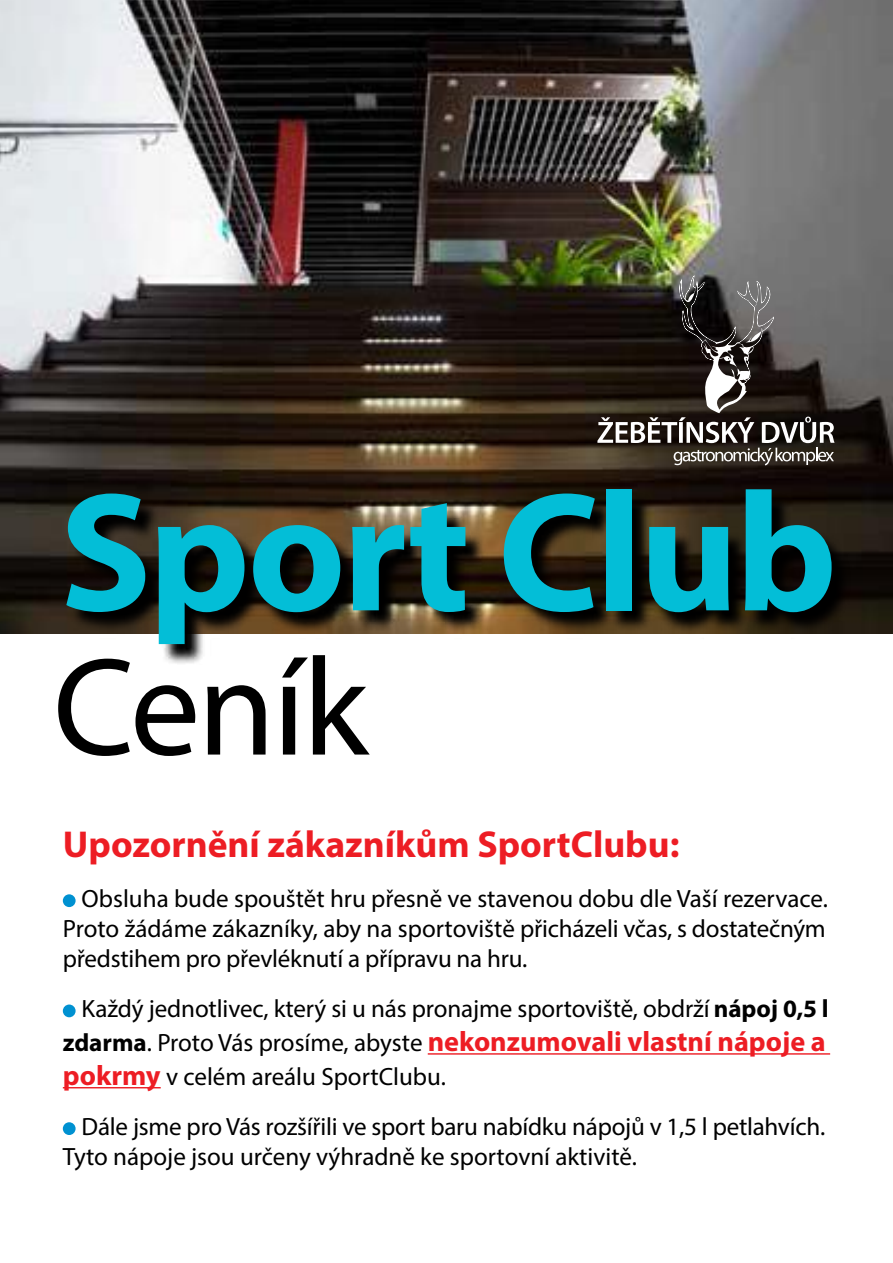
<style>
.page{position:relative;width:893px;height:1263px;background:#fff}
.page>*{position:absolute;margin:0;border:0;box-sizing:border-box;transform-origin:0 0}
.t1{font:700 170.4px "Myriad Pro";letter-spacing:-.02em;color:#03bed7}
.t2{font:140.1px "Myriad Pro";letter-spacing:-.02em;color:#000}
.t3{font:700 37.5px "Myriad Pro";color:#ed1d24}
.t4{font:700 28.2px "Myriad Pro";color:#ed1d24}
.t5{font:24.9px/30px "Myriad Pro";letter-spacing:-.005em;color:#000;text-align:justify}
.s1{font-weight:700}
.s2{font-size:24.9px;color:#000}
.s3{font-weight:400;font-size:24.9px;color:#000}
.s4{font-weight:700;font-size:28.2px;color:#ed1d24}
</style>
<div class="page">
<img style="left:0;top:0;width:893px;height:633px">
<svg style="left:597px;top:275px;width:237px;height:190px"></svg>
<svg style="left:69px;top:493px;width:782px;height:171px"></svg>
<hr style="left:428px;top:1053px;width:402px;height:1px;background:#ed1d24">
<hr style="left:63px;top:1087px;width:98px;height:1px;background:#ed1d24">
<div style="left:63px;top:894px;width:13px;height:13px;background:#0091d1;border-radius:50%"></div>
<div style="left:63px;top:1004px;width:13px;height:13px;background:#0091d1;border-radius:50%"></div>
<div style="left:63px;top:1122px;width:13px;height:13px;background:#0091d1;border-radius:50%"></div>
<h1 class="t1" style="left:60px;top:442px;width:779px">Sport Club</h1>
<h2 class="t2" style="left:53px;top:621px;width:317px">Ceník</h2>
<h3 class="t3" style="left:63px;top:820px;width:618px">Upozornění zákazníkům SportClubu:</h3>
<p class="t5" style="left:63px;top:883px;width:767px;text-indent:19px">Obsluha bude spouštět hru přesně ve stavenou dobu dle Vaší rezervace.<br>Proto žádáme zákazníky, aby na sportoviště přicházeli včas, s dostatečným předstihem pro převléknutí a přípravu na hru.</p>
<p class="t5" style="left:82px;top:993px;width:749px">Každý jednotlivec, který si u nás pronajme sportoviště, obdrží <span class="s1">nápoj 0,5 l</span></p>
<p class="t4" style="left:63px;top:1023px;width:764px"><span class="s2">zdarma</span><span class="s3">. Proto Vás prosíme, abyste</span> nekonzumovali vlastní nápoje a</p>
<p class="t5" style="left:82px;top:1051px;width:745px;line-height:50.1px;text-indent:-19px"><span class="s4">pokrmy</span> v celém areálu SportClubu.<br>Dále jsme pro Vás rozšířili ve sport baru nabídku nápojů v 1,5 l petlahvích.</p>
<p class="t5" style="left:63px;top:1141px;width:576px">Tyto nápoje jsou určeny výhradně ke sportovní aktivitě.</p>
</div>
